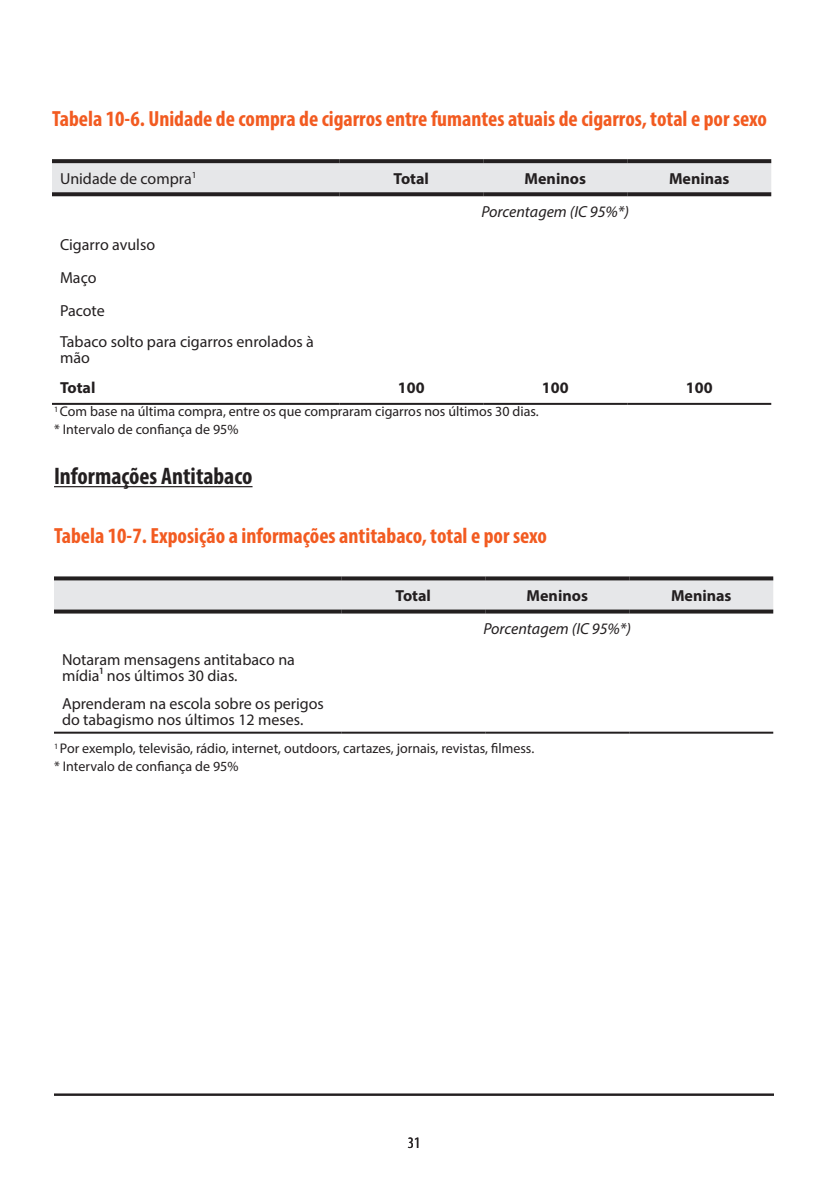
<style>
.page{position:relative;width:828px;height:1188px;background:#fff}
.page>*{position:absolute;margin:0;border:0;box-sizing:border-box;transform-origin:0 0}
.Style3{font:700 condensed 24px "Myriad Pro";color:#231f20}
.TABLE_HEADER{font:700 condensed 22px "Myriad Pro";color:#f25b21}
.Table-center{font:16px/16px "Myriad Pro";color:#231f20}
.Table-center-2{font:700 16px "Myriad Pro";color:#231f20}
.Table-center-3{font:italic 16px "Myriad Pro";color:#231f20}
.t1{font:condensed 16px "Myriad Pro";color:#231f20}
.t2{font:14px "Myriad Pro";color:#231f20}
</style>
<div class="page">
<hr style="left:54px;top:1094px;width:720px;height:2px;background:#231f20">
<div style="left:54px;top:580px;width:719px;height:30px;background:#e6e7e9"></div>
<svg style="left:54px;top:576px;width:287px;height:4px"></svg>
<svg style="left:341px;top:576px;width:144px;height:4px"></svg>
<svg style="left:485px;top:576px;width:144px;height:4px"></svg>
<svg style="left:629px;top:576px;width:144px;height:4px"></svg>
<svg style="left:54px;top:610px;width:287px;height:4px"></svg>
<svg style="left:341px;top:610px;width:144px;height:4px"></svg>
<svg style="left:485px;top:610px;width:144px;height:4px"></svg>
<svg style="left:629px;top:610px;width:144px;height:4px"></svg>
<hr style="left:54px;top:732px;width:287px;height:2px;background:#231f20">
<hr style="left:341px;top:732px;width:144px;height:2px;background:#231f20">
<hr style="left:485px;top:732px;width:144px;height:2px;background:#231f20">
<hr style="left:629px;top:732px;width:144px;height:2px;background:#231f20">
<div style="left:52px;top:163px;width:719px;height:29px;background:#e6e7e9"></div>
<svg style="left:52px;top:159px;width:287px;height:4px"></svg>
<svg style="left:339px;top:159px;width:144px;height:4px"></svg>
<svg style="left:483px;top:159px;width:144px;height:4px"></svg>
<svg style="left:627px;top:159px;width:144px;height:4px"></svg>
<svg style="left:52px;top:192px;width:287px;height:4px"></svg>
<svg style="left:339px;top:192px;width:144px;height:4px"></svg>
<svg style="left:483px;top:192px;width:144px;height:4px"></svg>
<svg style="left:627px;top:192px;width:144px;height:4px"></svg>
<hr style="left:52px;top:403px;width:287px;height:2px;background:#231f20">
<hr style="left:339px;top:403px;width:144px;height:2px;background:#231f20">
<hr style="left:483px;top:403px;width:144px;height:2px;background:#231f20">
<hr style="left:627px;top:403px;width:144px;height:2px;background:#231f20">
<hr style="left:54px;top:486px;width:199px;height:1px;background:#231f20">
<p class="TABLE_HEADER" style="left:52px;top:105px;width:717px">Tabela 10-6. Unidade de compra de cigarros entre fumantes atuais de cigarros, total e por sexo</p>
<p class="Table-center" style="left:60px;top:170px;width:138px">Unidade de compra<sup>1</sup></p>
<p class="Table-center-2" style="left:394px;top:168px;width:37px">Total</p>
<p class="Table-center-2" style="left:525px;top:168px;width:63px">Meninos</p>
<p class="Table-center-2" style="left:669px;top:168px;width:62px">Meninas</p>
<p class="Table-center-3" style="left:481px;top:202px;width:149px">Porcentagem (IC 95%*)</p>
<p class="Table-center" style="left:60px;top:236px;width:97px">Cigarro avulso</p>
<p class="Table-center" style="left:60px;top:269px;width:38px">Maço</p>
<p class="Table-center" style="left:60px;top:303px;width:46px">Pacote</p>
<p class="Table-center" style="left:60px;top:333px;width:255px">Tabaco solto para cigarros enrolados à mão</p>
<p class="Table-center-2" style="left:60px;top:377px;width:37px">Total</p>
<p class="Table-center-2" style="left:398px;top:377px;width:28px">100</p>
<p class="Table-center-2" style="left:542px;top:377px;width:28px">100</p>
<p class="Table-center-2" style="left:686px;top:377px;width:28px">100</p>
<p class="t2" style="left:54px;top:403px;width:486px"><sup>1</sup> Com base na última compra, entre os que compraram cigarros nos últimos 30 dias.</p>
<p class="t2" style="left:54px;top:421px;width:186px">* Intervalo de confiança de 95%</p>
<p class="Style3" style="left:54px;top:461px;width:200px">Informações Antitabaco</p>
<p class="TABLE_HEADER" style="left:54px;top:522px;width:495px">Tabela 10-7. Exposição a informações antitabaco, total e por sexo</p>
<p class="Table-center" style="left:62px;top:651px;width:235px">Notaram mensagens antitabaco na mídia1 nos últimos 30 dias.</p>
<p class="Table-center" style="left:62px;top:695px;width:263px">Aprenderam na escola sobre os perigos do tabagismo nos últimos 12 meses.</p>
<p class="Table-center-2" style="left:396px;top:585px;width:37px">Total</p>
<p class="Table-center-2" style="left:527px;top:585px;width:63px">Meninos</p>
<p class="Table-center-2" style="left:671px;top:585px;width:62px">Meninas</p>
<p class="Table-center-3" style="left:483px;top:619px;width:149px">Porcentagem (IC 95%*)</p>
<p class="t2" style="left:54px;top:740px;width:482px"><sup>1</sup> Por exemplo, televisão, rádio, internet, outdoors, cartazes, jornais, revistas, filmess.</p>
<p class="t2" style="left:54px;top:758px;width:186px">* Intervalo de confiança de 95%</p>
<p class="t1" style="left:408px;top:1133px;width:14px">31</p>
</div>
